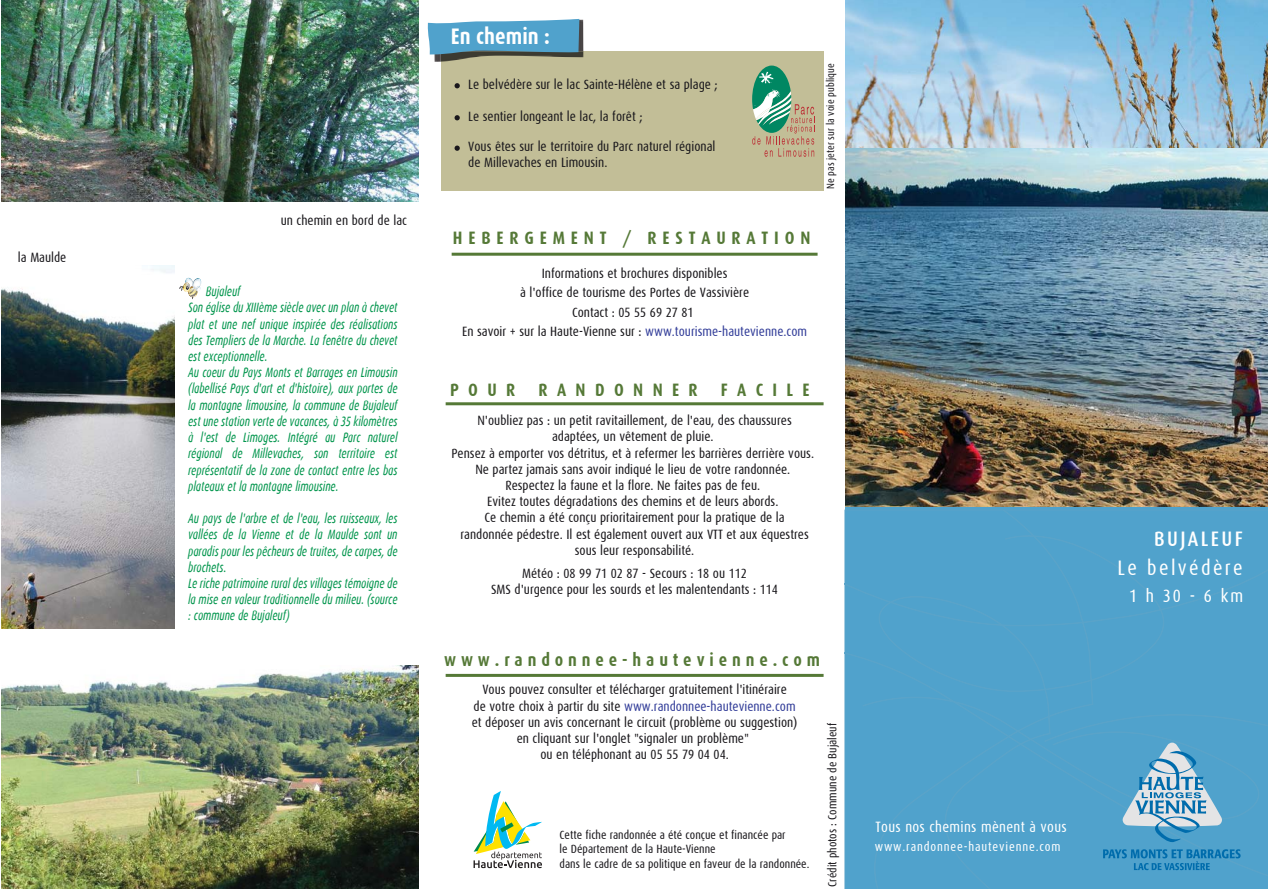
<style>
.page{position:relative;width:1268px;height:889px;background:#fff}
.page>*{position:absolute;margin:0;border:0;box-sizing:border-box;transform-origin:0 0}
.t1{font:700 22.5px "Dax Condensed";color:#fff}
.t2{font:21px "Dax Condensed";letter-spacing:.11em;color:#fff}
.t3{font:500 21px "Dax Condensed";letter-spacing:.115em;color:#fff}
.t4{font:700 18px "Dax Condensed";letter-spacing:.325em;color:#557937}
.t5{font:700 18px "Dax Condensed";letter-spacing:.27em;color:#557937}
.t6{font:700 18px "Dax Condensed";letter-spacing:.52em;color:#557937}
.t7{font:18px "Dax Condensed";color:#fff}
.t8{font:15px "Dax Condensed";letter-spacing:.02em;color:#fff}
.t9{font:13.5px/16.2px "Dax Condensed";color:#1a181c;text-align:center}
.t10{font:italic 13.5px/16.2px "Dax Condensed";color:#00954c;scale:.84 1}
.t11{font:12.75px "Dax Condensed";letter-spacing:.065em;color:#fff}
.t12{font:12px/14.4px "Dax Condensed";color:#1a181c}
.t13{font:10.5px "Dax Condensed";color:#1a181c}
.s1{font-family:"Myriad Pro";font-style:normal}
.s2{color:#333e99}
</style>
<div class="page">
<img style="left:845px;top:0;width:422px;height:507px">
<div style="left:440px;top:51px;width:383px;height:140px;background:#c2be97"></div>
<svg style="left:454px;top:83px;width:5px;height:5px"></svg>
<svg style="left:454px;top:145px;width:5px;height:6px"></svg>
<svg style="left:454px;top:115px;width:5px;height:5px"></svg>
<img style="left:1px;top:0;width:417px;height:201px">
<hr style="left:451px;top:253px;width:366px;height:3px;background:#557937">
<hr style="left:445px;top:402px;width:378px;height:3px;background:#557937">
<hr style="left:445px;top:674px;width:378px;height:3px;background:#557937">
<svg style="left:473px;top:791px;width:69px;height:77px"></svg>
<img style="left:434px;top:20px;width:149px;height:42px">
<img style="left:440px;top:51px;width:143px;height:11px">
<svg style="left:427px;top:19px;width:152px;height:35px"></svg>
<div style="left:844px;top:510px;width:423px;height:379px;background:#50a2cc"></div>
<svg style="left:1122px;top:742px;width:99px;height:101px"></svg>
<svg style="left:1102px;top:849px;width:138px;height:21px"></svg>
<img style="left:1px;top:666px;width:417px;height:223px">
<img style="left:1px;top:265px;width:173px;height:363px">
<svg style="left:179px;top:278px;width:22px;height:21px"></svg>
<svg style="left:752px;top:66px;width:62px;height:91px"></svg>
<p class="t9" style="left:18px;top:249px;width:50px">la Maulde</p>
<p class="t9" style="left:280px;top:212px;width:128px">un chemin en bord de lac</p>
<p class="t10" style="left:188px;top:284px;width:251px;text-indent:18px">Bujaleuf<br>Son église du XIIIème siècle avec un plan à chevet plat et une nef unique inspirée des réalisations des Templiers de la Marche. La fenêtre du chevet est exceptionnelle.<br>Au coeur du Pays Monts et Barrages en Limousin (labellisé Pays d'art et d'histoire), aux portes de la montagne limousine, la commune de Bujaleuf est une station verte de vacances, à 35 kilomètres à l'est de Limoges. Intégré au Parc naturel régional de Millevaches, son territoire est représentatif de la zone de contact entre les bas plateaux et la montagne limousine.</p>
<p class="t10" style="left:188px;top:510px;width:251px">Au pays de l'arbre et de l'eau, les ruisseaux, les vallées de la Vienne et de la Maulde sont un paradis pour les pêcheurs de truites, de carpes, de brochets<span class="s1">.<br></span>Le riche patrimoine rural des villages témoigne de la mise en valeur traditionnelle du milieu. (source : commune de Bujaleuf)</p>
<h1 class="t1" style="left:451px;top:23px;width:100px">En chemin :</h1>
<p class="t9" style="left:468px;top:76px;width:251px">Le belvédère sur le lac Sainte-Hélène et sa plage ;</p>
<p class="t9" style="left:468px;top:108px;width:176px">Le sentier longeant le lac, la forêt ;</p>
<p class="t9" style="left:468px;top:138px;width:248px;text-align:left">Vous êtes sur le territoire du Parc naturel régional de Millevaches en Limousin.</p>
<p class="t13" style="left:824px;top:189px;width:127px;rotate:-90deg">Ne pas jeter sur la voie publique</p>
<h3 class="t4" style="left:453px;top:227px;width:359px">HEBERGEMENT / RESTAURATION</h3>
<p class="t9" style="left:462px;top:264px;width:346px;line-height:19.5px">Informations et brochures disponibles<br>à l'office de tourisme des Portes de Vassivière<br>Contact : 05 55 69 27 81<br>En savoir + sur la Haute-Vienne sur : <span class="s2">www.tourisme-hautevienne.com</span></p>
<h3 class="t4" style="left:450px;top:379px;width:67px">POUR</h3>
<h3 class="t6" style="left:538px;top:379px;width:161px">RANDONNER</h3>
<h3 class="t4" style="left:720px;top:379px;width:90px">FACILE</h3>
<p class="t9" style="left:451px;top:412px;width:364px">N'oubliez pas : un petit ravitaillement, de l'eau, des chaussures adaptées, un vêtement de pluie.<br>Pensez à emporter vos détritus, et à refermer les barrières derrière vous.<br>Ne partez jamais sans avoir indiqué le lieu de votre randonnée.<br>Respectez la faune et la flore. Ne faites pas de feu.<br>Evitez toutes dégradations des chemins et de leurs abords.<br>Ce chemin a été conçu prioritairement pour la pratique de la<br>randonnée pédestre. Il est également ouvert aux VTT et aux équestres sous leur responsabilité.</p>
<p class="t9" style="left:491px;top:565px;width:288px">Météo : 08 99 71 02 87 - Secours : 18 ou 112<br>SMS d'urgence pour les sourds et les malentendants : 114</p>
<h3 class="t5" style="left:444px;top:649px;width:377px">www.randonnee-hautevienne.com</h3>
<p class="t9" style="left:471px;top:681px;width:327px">Vous pouvez consulter et télécharger gratuitement l'itinéraire<br>de votre choix à partir du site <span class="s2">www.randonnee-hautevienne.com </span>et déposer un avis concernant le circuit (problème ou suggestion) en cliquant sur l'onglet "signaler un problème"<br>ou en téléphonant au 05 55 79 04 04.</p>
<p class="t12" style="left:825px;top:886px;width:165px;rotate:-90deg">Crédit photos : Commune de Bujaleuf</p>
<p class="t12" style="left:559px;top:827px;width:251px">Cette fiche randonnée a été conçue et financée par<br>le Département de la Haute-Vienne<br>dans le cadre de sa politique en faveur de la randonnée.</p>
<p class="t8" style="left:875px;top:819px;width:193px">Tous nos chemins mènent à vous</p>
<p class="t11" style="left:874px;top:840px;width:187px">www.randonnee-hautevienne.com</p>
<h2 class="t3" style="left:1153px;top:526px;width:90px">BUJALEUF</h2>
<h2 class="t2" style="left:1117px;top:557px;width:127px">Le belvédère</h2>
<h3 class="t7" style="left:1128px;top:586px;width:115px">1 h 30 - 6 km</h3>
</div>
